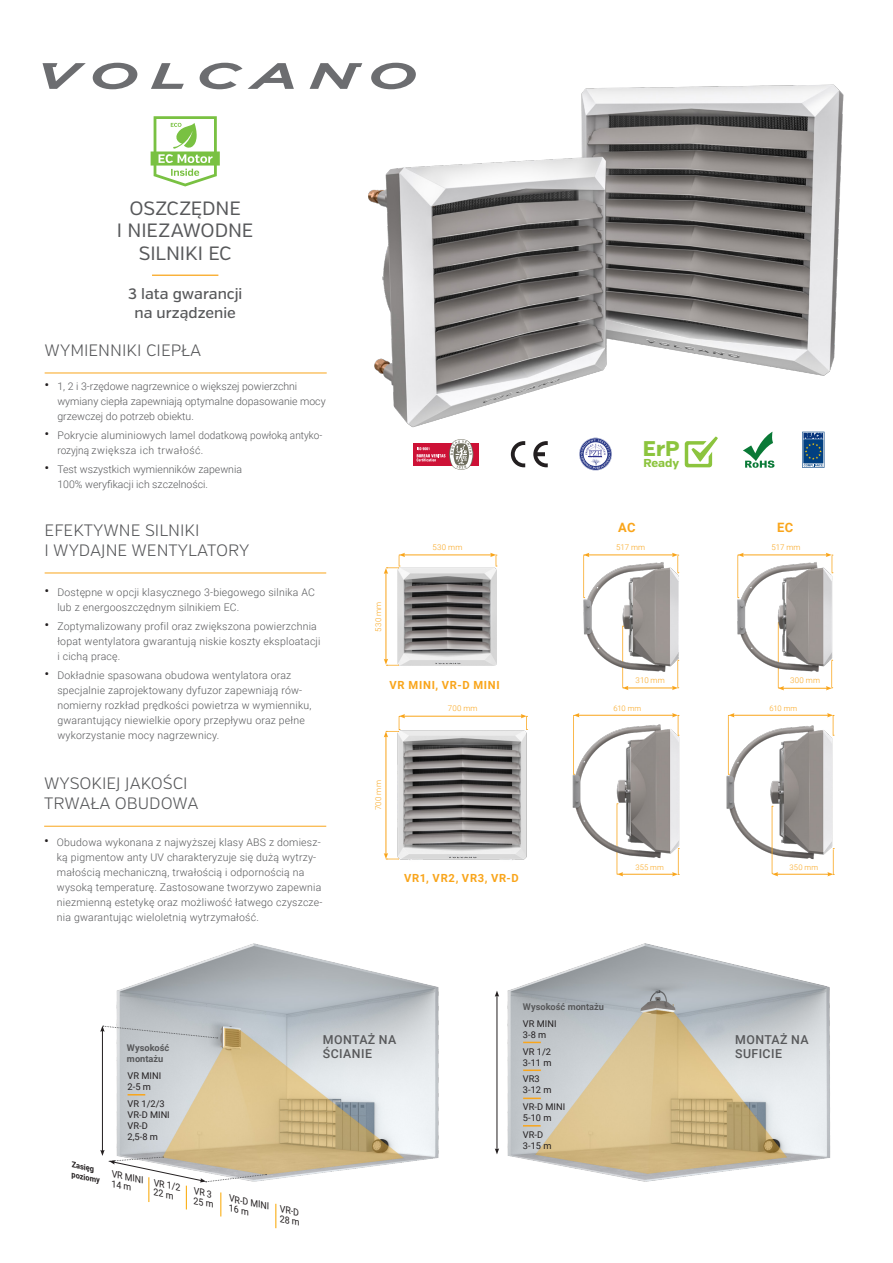
<style>
.page{position:relative;width:893px;height:1263px;background:#fff}
.page>*{position:absolute;margin:0;border:0;box-sizing:border-box;transform-origin:0 0}
.t1{font:800 21.3px "Verb";color:#8cc43e}
.tabelka_tekst{font:19.2px "Verb";letter-spacing:-.005em;color:#57585a}
.naglowek_tekstu{font:300 16.5px/19.8px "Verb";color:#57585a}
.wypunktowanie{font:500 15px/18.8px "Verb";color:#57585a;text-align:center}
.t2{font:700 12.9px "Roboto";color:#f9a51b}
.t3{font:500 12.3px/14px "Roboto";letter-spacing:.035em;color:#57585a}
.t4{font:800 11.55px "Verb";color:#8cc43e}
.t5{font:700 11.25px "Roboto";letter-spacing:.07em;color:#f9a51b}
.t6{font:300 10.5px/15px "Roboto";letter-spacing:.02em;color:#57585a}
.t7{font:300 10.5px/15px "Roboto";color:#57585a}
.t8{font:italic 9.45px/9.6px "Roboto";color:#231f20;scale:.95 1}
.t9{font:9.3px "Roboto";color:#231f20}
.t10{font:700 9.3px/11.1px "Roboto";color:#57585a}
.t11{font:300 7.95px "Roboto";letter-spacing:.025em;color:#f9a51b}
.t12{font:italic 700 7.95px/9.4px "Roboto";color:#231f20;scale:.95 1}
.t13{font:300 7.65px "Roboto";letter-spacing:.025em;color:#f9a51b}
.s1{font-size:15px;color:#231f20}
</style>
<div class="page">
<img style="left:368px;top:84px;width:476px;height:351px">
<hr style="left:44px;top:826px;width:282px;height:1px;background:#f9a51b">
<hr style="left:45px;top:373px;width:282px;height:1px;background:#f9a51b">
<svg style="left:93px;top:63px;width:44px;height:26px"></svg>
<svg style="left:371px;top:63px;width:45px;height:26px"></svg>
<svg style="left:43px;top:63px;width:43px;height:26px"></svg>
<svg style="left:151px;top:63px;width:33px;height:26px"></svg>
<svg style="left:200px;top:63px;width:94px;height:26px"></svg>
<svg style="left:310px;top:63px;width:52px;height:26px"></svg>
<svg style="left:151px;top:116px;width:69px;height:70px"></svg>
<hr style="left:152px;top:275px;width:66px;height:1px;background:#f9a51b">
<div style="left:413px;top:443px;width:66px;height:23px;background:#cd1136"></div>
<svg style="left:417px;top:439px;width:56px;height:31px"></svg>
<svg style="left:511px;top:441px;width:14px;height:26px"></svg>
<svg style="left:533px;top:441px;width:15px;height:26px"></svg>
<svg style="left:743px;top:432px;width:31px;height:36px"></svg>
<svg style="left:802px;top:432px;width:22px;height:36px"></svg>
<svg style="left:579px;top:438px;width:33px;height:32px"></svg>
<svg style="left:685px;top:437px;width:33px;height:30px"></svg>
<img style="left:507px;top:943px;width:324px;height:239px">
<img style="left:102px;top:943px;width:337px;height:237px">
<svg style="left:100px;top:1025px;width:118px;height:13px;background:#c2c6c9"></svg>
<svg style="left:128px;top:1094px;width:17px;height:1px"></svg>
<svg style="left:523px;top:1042px;width:18px;height:1px"></svg>
<svg style="left:523px;top:1069px;width:18px;height:2px"></svg>
<svg style="left:523px;top:1097px;width:18px;height:2px"></svg>
<svg style="left:523px;top:1125px;width:18px;height:1px"></svg>
<hr style="left:497px;top:995px;width:1px;height:155px;background:#231f20">
<svg style="left:495px;top:1148px;width:4px;height:6px"></svg>
<svg style="left:495px;top:991px;width:4px;height:6px"></svg>
<img style="left:397px;top:729px;width:131px;height:131px">
<img style="left:397px;top:565px;width:101px;height:101px">
<hr style="left:403px;top:555px;width:89px;height:1px;background:#f9a51b">
<hr style="left:403px;top:716px;width:119px;height:1px;background:#f9a51b">
<hr style="left:386px;top:572px;width:1px;height:88px;background:#f9a51b">
<hr style="left:386px;top:736px;width:1px;height:119px;background:#f9a51b">
<svg style="left:490px;top:553px;width:7px;height:14px"></svg>
<svg style="left:384px;top:714px;width:21px;height:23px"></svg>
<svg style="left:384px;top:659px;width:15px;height:7px"></svg>
<svg style="left:384px;top:553px;width:21px;height:21px"></svg>
<svg style="left:384px;top:853px;width:15px;height:7px"></svg>
<svg style="left:521px;top:714px;width:6px;height:16px"></svg>
<img style="left:583px;top:556px;width:97px;height:116px">
<hr style="left:588px;top:555px;width:86px;height:1px;background:#f9a51b">
<hr style="left:627px;top:688px;width:47px;height:1px;background:#f9a51b">
<svg style="left:622px;top:626px;width:6px;height:64px"></svg>
<svg style="left:583px;top:553px;width:6px;height:45px"></svg>
<svg style="left:672px;top:660px;width:7px;height:30px"></svg>
<svg style="left:672px;top:553px;width:7px;height:20px"></svg>
<img style="left:737px;top:562px;width:96px;height:115px">
<hr style="left:742px;top:555px;width:85px;height:1px;background:#f9a51b">
<hr style="left:782px;top:688px;width:45px;height:1px;background:#f9a51b">
<svg style="left:778px;top:622px;width:6px;height:68px"></svg>
<svg style="left:737px;top:553px;width:7px;height:45px"></svg>
<svg style="left:826px;top:660px;width:7px;height:30px"></svg>
<svg style="left:826px;top:553px;width:7px;height:20px"></svg>
<img style="left:726px;top:720px;width:107px;height:146px">
<hr style="left:733px;top:715px;width:96px;height:1px;background:#f9a51b">
<hr style="left:777px;top:874px;width:52px;height:1px;background:#f9a51b">
<svg style="left:772px;top:806px;width:6px;height:70px"></svg>
<svg style="left:827px;top:848px;width:7px;height:28px"></svg>
<svg style="left:728px;top:713px;width:6px;height:62px"></svg>
<svg style="left:827px;top:713px;width:7px;height:23px"></svg>
<img style="left:572px;top:724px;width:108px;height:141px">
<hr style="left:578px;top:715px;width:96px;height:1px;background:#f9a51b">
<hr style="left:622px;top:874px;width:52px;height:1px;background:#f9a51b">
<svg style="left:617px;top:803px;width:6px;height:73px"></svg>
<svg style="left:672px;top:848px;width:7px;height:28px"></svg>
<svg style="left:573px;top:713px;width:6px;height:62px"></svg>
<svg style="left:672px;top:713px;width:7px;height:23px"></svg>
<hr style="left:45px;top:573px;width:281px;height:1px;background:#f9a51b">
<svg style="left:100px;top:1150px;width:167px;height:66px"></svg>
<svg style="left:275px;top:1204px;width:2px;height:24px"></svg>
<p class="tabelka_tekst" style="left:130px;top:197px;width:113px">OSZCZĘDNE</p>
<p class="tabelka_tekst" style="left:117px;top:219px;width:138px">I NIEZAWODNE</p>
<p class="tabelka_tekst" style="left:139px;top:242px;width:94px">SILNIKI EC</p>
<p class="wypunktowanie" style="left:128px;top:284px;width:116px">3 lata gwarancji na urządzenie</p>
<p class="naglowek_tekstu" style="left:45px;top:340px;width:158px">WYMIENNIKI CIEPŁA</p>
<p class="t7" style="left:57px;top:378px;width:270px;text-indent:-13px"><span class="s1">•</span> 1, 2 i 3-rzędowe nagrzewnice o większej powierzchni wymiany ciepła zapewniają optymalne dopasowanie mocy grzewczej do potrzeb obiektu.</p>
<p class="t6" style="left:57px;top:427px;width:266px;text-indent:-13px"><span class="s1">•</span> Pokrycie aluminiowych lamel dodatkową powłoką antyko&shy;rozyjną zwiększa ich trwałość.</p>
<p class="t7" style="left:57px;top:462px;width:186px;text-indent:-13px"><span class="s1">•</span> Test wszystkich wymienników zapewnia<br>100% weryfikacji ich szczelności.</p>
<p class="naglowek_tekstu" style="left:45px;top:520px;width:206px">EFEKTYWNE SILNIKI<br>I WYDAJNE WENTYLATORY</p>
<p class="t6" style="left:57px;top:584px;width:259px;text-indent:-13px"><span class="s1">•</span> Dostępne w opcji klasycznego 3-biegowego silnika AC lub z energooszczędnym silnikiem EC.</p>
<p class="t6" style="left:57px;top:618px;width:265px;text-indent:-13px"><span class="s1">•</span> Zoptymalizowany profil oraz zwiększona powierzchnia łopat wentylatora gwarantują niskie koszty eksploatacji i cichą pracę.</p>
<p class="t6" style="left:57px;top:668px;width:256px;text-indent:-13px"><span class="s1">•</span> Dokładnie spasowana obudowa wentylatora oraz specjalnie zaprojektowany dyfuzor zapewniają rów&shy;nomierny rozkład prędkości powietrza w wymienniku, gwarantujący niewielkie opory przepływu oraz pełne wykorzystanie mocy nagrzewnicy.</p>
<p class="naglowek_tekstu" style="left:44px;top:774px;width:156px">WYSOKIEJ JAKOŚCI<br>TRWAŁA OBUDOWA</p>
<p class="t6" style="left:57px;top:834px;width:267px;text-indent:-13px"><span class="s1">•</span> Obudowa wykonana z najwyższej klasy ABS z domiesz&shy;ką pigmentow anty UV charakteryzuje się dużą wytrzy&shy;małością mechaniczną, trwałością i odpornością na wysoką temperaturę. Zastosowane tworzywo zapewnia niezmienną estetykę oraz możliwość łatwego czyszcze&shy;nia gwarantując wieloletnią wytrzymałość.</p>
<p class="t11" style="left:433px;top:542px;width:31px">530 mm</p>
<p class="t11" style="left:373px;top:632px;width:31px;rotate:-90deg">530 mm</p>
<p class="t5" style="left:390px;top:677px;width:112px">VR MINI, VR-D MINI</p>
<p class="t11" style="left:448px;top:703px;width:31px">700 mm</p>
<p class="t11" style="left:373px;top:810px;width:31px;rotate:-90deg">700 mm</p>
<p class="t5" style="left:404px;top:870px;width:116px">VR1, VR2, VR3, VR-D</p>
<p class="t1" style="left:643px;top:436px;width:38px">ErP</p>
<p class="t4" style="left:644px;top:456px;width:37px">Ready</p>
<p class="t2" style="left:618px;top:518px;width:19px">AC</p>
<p class="t11" style="left:616px;top:542px;width:31px">517 mm</p>
<p class="t11" style="left:636px;top:675px;width:31px">310 mm</p>
<p class="t13" style="left:614px;top:702px;width:29px">610 mm</p>
<p class="t13" style="left:635px;top:862px;width:30px">355 mm</p>
<p class="t10" style="left:523px;top:1001px;width:83px">Wysokość montażu</p>
<p class="t2" style="left:777px;top:518px;width:18px">EC</p>
<p class="t11" style="left:771px;top:542px;width:31px">517 mm</p>
<p class="t11" style="left:790px;top:675px;width:31px">300 mm</p>
<p class="t13" style="left:770px;top:702px;width:29px">610 mm</p>
<p class="t13" style="left:789px;top:862px;width:30px">350 mm</p>
<p class="t12" style="left:73px;top:1160px;width:34px;rotate:12deg">Zasięg poziomy</p>
<p class="t10" style="left:127px;top:1041px;width:44px">Wysokość montażu</p>
<p class="t9" style="left:128px;top:1069px;width:35px">VR MINI</p>
<p class="t9" style="left:128px;top:1080px;width:25px">2-5 m</p>
<p class="t9" style="left:128px;top:1097px;width:39px">VR 1/2/3</p>
<p class="t9" style="left:128px;top:1108px;width:44px">VR-D MINI</p>
<p class="t9" style="left:128px;top:1119px;width:22px">VR-D</p>
<p class="t9" style="left:128px;top:1130px;width:32px">2,5-8 m</p>
<p class="t8" style="left:113px;top:1168px;width:36px;rotate:12deg">VR MINI<br>14 m</p>
<p class="t8" style="left:155px;top:1177px;width:30px;rotate:12deg">VR 1/2<br>22 m</p>
<p class="t8" style="left:231px;top:1193px;width:45px;rotate:12deg">VR-D MINI<br>16 m</p>
<p class="t8" style="left:282px;top:1203px;width:22px;rotate:12deg">VR-D</p>
<p class="t9" style="left:523px;top:1017px;width:35px">VR MINI</p>
<p class="t9" style="left:523px;top:1028px;width:25px">3-8 m</p>
<p class="t9" style="left:523px;top:1045px;width:30px">VR 1/2</p>
<p class="t9" style="left:523px;top:1056px;width:30px">3-11 m</p>
<p class="t9" style="left:523px;top:1072px;width:18px">VR3</p>
<p class="t9" style="left:523px;top:1083px;width:30px">3-12 m</p>
<p class="t9" style="left:523px;top:1100px;width:44px">VR-D MINI</p>
<p class="t9" style="left:523px;top:1111px;width:30px">5-10 m</p>
<p class="t9" style="left:523px;top:1128px;width:22px">VR-D</p>
<p class="t9" style="left:523px;top:1139px;width:30px">3-15 m</p>
<p class="t3" style="left:323px;top:1032px;width:75px">MONTAŻ NA<br>ŚCIANIE</p>
<p class="t3" style="left:735px;top:1032px;width:75px">MONTAŻ NA<br>SUFICIE</p>
</div>
